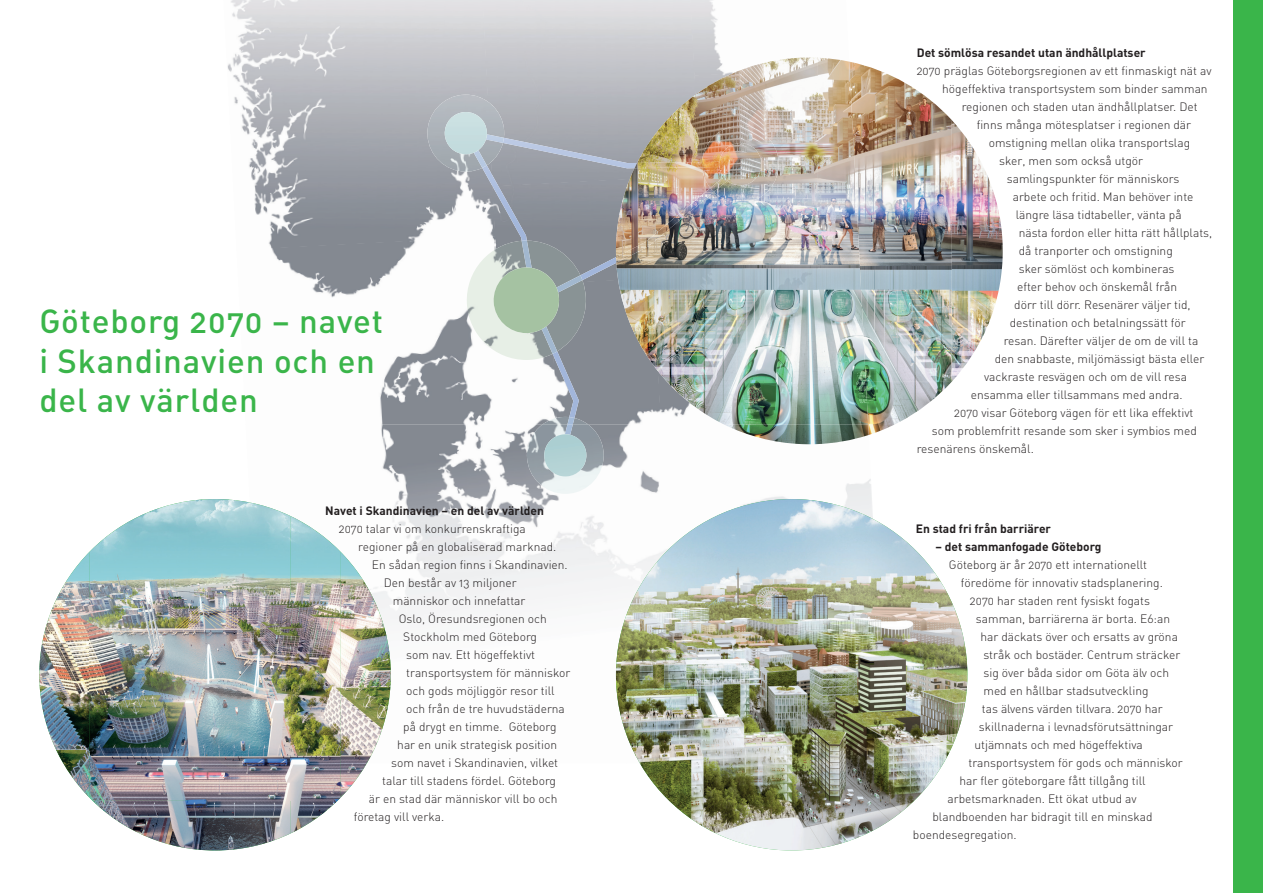
<style>
.page{position:relative;width:1263px;height:893px;background:#fff}
.page>*{position:absolute;margin:0;border:0;box-sizing:border-box;transform-origin:0 0}
.t1{font:33px/39.6px "DIN Medium Alternate";letter-spacing:.025em;color:#3ab54a}
.t2{font:12px "DIN Light Alternate";color:#231f20}
.t3{font:700 12px "DIN";color:#231f20}
</style>
<div class="page">
<img style="left:227px;top:0;width:255px;height:236px">
<img style="left:690px;top:0;width:128px;height:58px">
<img style="left:269px;top:236px;width:175px;height:189px">
<img style="left:426px;top:95px;width:78px;height:77px">
<img style="left:381px;top:425px;width:436px;height:75px">
<img style="left:817px;top:444px;width:68px;height:82px">
<img style="left:342px;top:500px;width:481px;height:76px">
<img style="left:362px;top:564px;width:254px;height:114px">
<img style="left:616px;top:554px;width:47px;height:209px">
<img style="left:526px;top:476px;width:79px;height:18px">
<svg style="left:444px;top:112px;width:193px;height:364px"></svg>
<img style="left:616px;top:499px;width:351px;height:351px;border-radius:176px">
<img style="left:89px;top:501px;width:101px;height:299px">
<img style="left:190px;top:499px;width:101px;height:301px">
<img style="left:290px;top:516px;width:51px;height:317px">
<img style="left:39px;top:552px;width:51px;height:198px">
<img style="left:341px;top:615px;width:50px;height:135px">
<img style="left:56px;top:750px;width:34px;height:48px">
<img style="left:341px;top:750px;width:33px;height:47px">
<img style="left:92px;top:800px;width:199px;height:50px">
<img style="left:857px;top:63px;width:95px;height:105px">
<img style="left:952px;top:262px;width:50px;height:66px">
<img style="left:857px;top:168px;width:95px;height:107px">
<img style="left:868px;top:275px;width:84px;height:107px">
<img style="left:951px;top:328px;width:36px;height:54px">
<img style="left:868px;top:382px;width:84px;height:53px">
<img style="left:628px;top:320px;width:89px;height:101px">
<img style="left:717px;top:320px;width:100px;height:105px">
<img style="left:817px;top:215px;width:51px;height:210px">
<img style="left:616px;top:215px;width:202px;height:105px">
<img style="left:619px;top:110px;width:198px;height:105px">
<img style="left:817px;top:58px;width:40px;height:157px">
<img style="left:677px;top:58px;width:141px;height:52px">
<img style="left:616px;top:162px;width:98px;height:101px">
<img style="left:702px;top:126px;width:78px;height:77px">
<img style="left:702px;top:162px;width:25px;height:30px">
<img style="left:719px;top:143px;width:43px;height:42px">
<img style="left:724px;top:425px;width:145px;height:19px">
<div style="left:1233px;top:0;width:30px;height:893px;background:#3ab54a"></div>
<h1 class="t1" style="left:39px;top:300px;width:345px">Göteborg 2070 – navet i Skandinavien och en del av världen</h1>
<p class="t3" style="left:325px;top:503px;width:220px">Navet i Skandinavien – en del av världen</p>
<p class="t2" style="left:339px;top:521px;width:188px">2070 talar vi om konkurrenskraftiga</p>
<p class="t2" style="left:358px;top:539px;width:199px">regioner på en globaliserad marknad.</p>
<p class="t2" style="left:372px;top:557px;width:197px">En sådan region finns i Skandinavien.</p>
<p class="t2" style="left:384px;top:575px;width:134px">Den består av 13 miljoner</p>
<p class="t2" style="left:393px;top:593px;width:134px">människor och innefattar</p>
<p class="t2" style="left:399px;top:611px;width:149px">Oslo, Öresundsregionen och</p>
<p class="t2" style="left:403px;top:629px;width:135px">Stockholm med Göteborg</p>
<p class="t2" style="left:406px;top:647px;width:130px">som nav. Ett högeffektivt</p>
<p class="t2" style="left:406px;top:665px;width:166px">transportsystem för människor</p>
<p class="t2" style="left:406px;top:683px;width:150px">och gods möjliggör resor till</p>
<p class="t2" style="left:406px;top:701px;width:160px">och från de tre huvudstäderna</p>
<p class="t2" style="left:403px;top:719px;width:155px">på drygt en timme. Göteborg</p>
<p class="t2" style="left:397px;top:737px;width:161px">har en unik strategisk position</p>
<p class="t2" style="left:391px;top:755px;width:168px">som navet i Skandinavien, vilket</p>
<p class="t2" style="left:382px;top:773px;width:175px">talar till stadens fördel. Göteborg</p>
<p class="t2" style="left:369px;top:791px;width:190px">är en stad där människor vill bo och</p>
<p class="t2" style="left:354px;top:809px;width:92px">företag vill verka.</p>
<p class="t3" style="left:917px;top:45px;width:230px">Det sömlösa resandet utan ändhållplatser</p>
<p class="t2" style="left:917px;top:63px;width:296px">2070 präglas Göteborgsregionen av ett finmaskigt nät av</p>
<p class="t2" style="left:942px;top:81px;width:267px">högeffektiva transportsystem som binder samman</p>
<p class="t2" style="left:962px;top:99px;width:237px">regionen och staden utan ändhållplatser. Det</p>
<p class="t2" style="left:977px;top:117px;width:216px">finns många mötesplatser i regionen där</p>
<p class="t2" style="left:989px;top:135px;width:203px">omstigning mellan olika transportslag</p>
<p class="t2" style="left:999px;top:153px;width:145px">sker, men som också utgör</p>
<p class="t2" style="left:1007px;top:171px;width:174px">samlingspunkter för människors</p>
<p class="t2" style="left:1013px;top:189px;width:182px">arbete och fritid. Man behöver inte</p>
<p class="t2" style="left:1016px;top:207px;width:167px">längre läsa tidtabeller, vänta på</p>
<p class="t2" style="left:1019px;top:225px;width:195px">nästa fordon eller hitta rätt hållplats,</p>
<p class="t2" style="left:1019px;top:243px;width:156px">då tranporter och omstigning</p>
<p class="t2" style="left:1019px;top:261px;width:157px">sker sömlöst och kombineras</p>
<p class="t2" style="left:1017px;top:279px;width:161px">efter behov och önskemål från</p>
<p class="t2" style="left:1014px;top:297px;width:178px">dörr till dörr. Resenärer väljer tid,</p>
<p class="t2" style="left:1010px;top:315px;width:178px">destination och betalningssätt för</p>
<p class="t2" style="left:1004px;top:333px;width:196px">resan. Därefter väljer de om de vill ta</p>
<p class="t2" style="left:995px;top:351px;width:211px">den snabbaste, miljömässigt bästa eller</p>
<p class="t2" style="left:984px;top:369px;width:204px">vackraste resvägen och om de vill resa</p>
<p class="t2" style="left:971px;top:387px;width:213px">ensamma eller tillsammans med andra.</p>
<p class="t2" style="left:954px;top:405px;width:241px">2070 visar Göteborg vägen för ett lika effektivt</p>
<p class="t2" style="left:932px;top:423px;width:267px">som problemfritt resande som sker i symbios med</p>
<p class="t2" style="left:917px;top:441px;width:119px">resenärens önskemål.</p>
<p class="t3" style="left:916px;top:521px;width:137px">En stad fri från barriärer</p>
<p class="t3" style="left:935px;top:539px;width:167px">– det sammanfogade Göteborg</p>
<p class="t2" style="left:949px;top:557px;width:200px">Göteborg är år 2070 ett internationellt</p>
<p class="t2" style="left:961px;top:575px;width:203px">föredöme för innovativ stadsplanering.</p>
<p class="t2" style="left:970px;top:593px;width:182px">2070 har staden rent fysiskt fogats</p>
<p class="t2" style="left:976px;top:611px;width:196px">samman, barriärerna är borta. E6:an</p>
<p class="t2" style="left:980px;top:629px;width:199px">har däckats över och ersatts av gröna</p>
<p class="t2" style="left:983px;top:647px;width:198px">stråk och bostäder. Centrum sträcker</p>
<p class="t2" style="left:983px;top:665px;width:187px">sig över båda sidor om Göta älv och</p>
<p class="t2" style="left:983px;top:683px;width:167px">med en hållbar stadsutveckling</p>
<p class="t2" style="left:982px;top:701px;width:182px">tas älvens värden tillvara. 2070 har</p>
<p class="t2" style="left:979px;top:719px;width:196px">skillnaderna i levnadsförutsättningar</p>
<p class="t2" style="left:974px;top:737px;width:170px">utjämnats och med högeffektiva</p>
<p class="t2" style="left:968px;top:755px;width:216px">transportsystem för gods och människor</p>
<p class="t2" style="left:959px;top:773px;width:188px">har fler göteborgare fått tillgång till</p>
<p class="t2" style="left:947px;top:791px;width:191px">arbetsmarknaden. Ett ökat utbud av</p>
<p class="t2" style="left:932px;top:809px;width:222px">blandboenden har bidragit till en minskad</p>
<p class="t2" style="left:913px;top:827px;width:105px">boendesegregation.</p>
</div>
